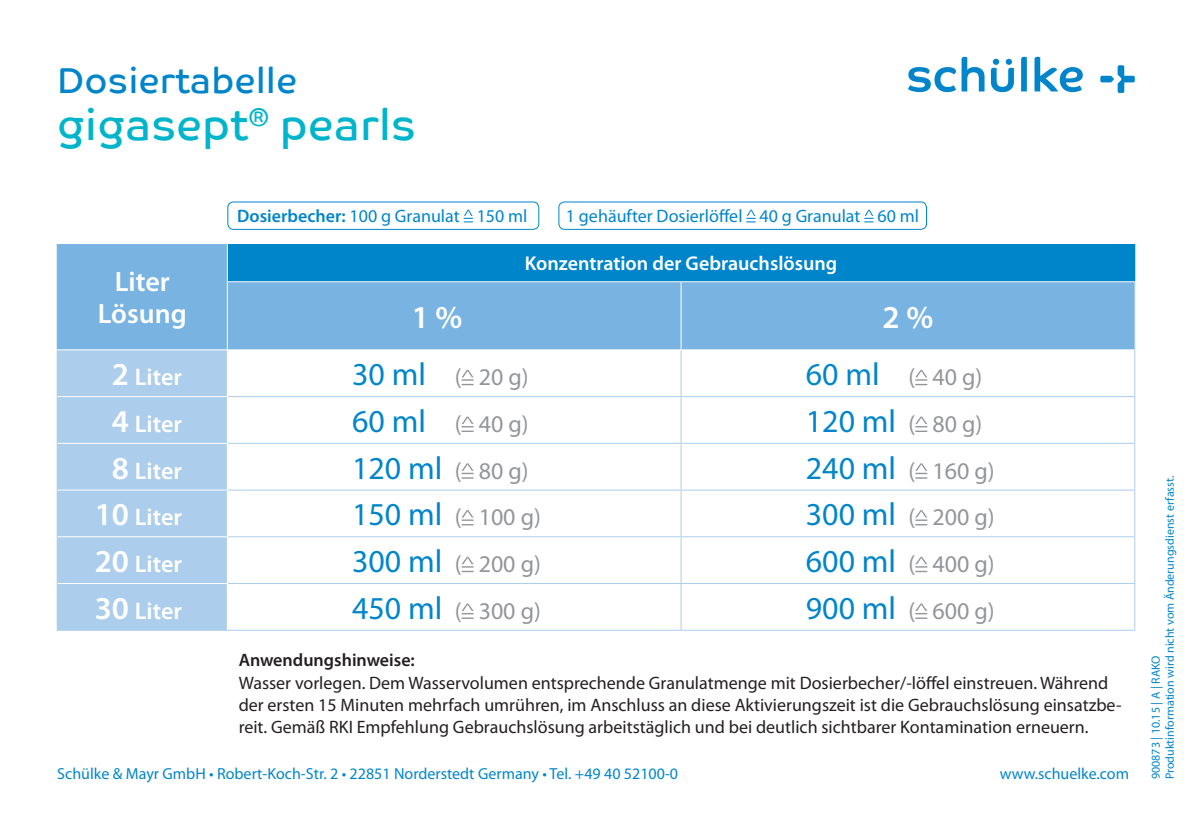
<style>
.page{position:relative;width:1191px;height:840px;background:#fff}
.page>*{position:absolute;margin:0;border:0;box-sizing:border-box;transform-origin:0 0}
.t1{font:44px "Co Text";color:#00b5cb}
.t2{font:36px "Co Text";color:#0085cb}
.t3{font:32px "Myriad Pro";color:#0085cb}
.t4{font:600 32px "Myriad Pro";color:#fff}
.t5{font:600 28px/32px "Myriad Pro";color:#fff;text-align:center}
.t6{font:24px "Myriad Pro";color:#939598}
.t7{font:600 24px "Myriad Pro";color:#fff}
.t8{font:600 20px "Myriad Pro";color:#fff}
.t9{font:18px/22px "Myriad Pro";color:#231f20}
.t10{font:18px "Myriad Pro";color:#0085cb}
.t11{font:600 18px "Myriad Pro";color:#231f20}
.t12{font:16px "Myriad Pro";color:#0085cb}
.t13{font:12px/14px "Myriad Pro";color:#0085cb}
.s1{font-weight:600}
.s2{font-size:32px}
.s3{font-size:32px;color:#0085cb}
.s4{font-size:24px;color:#939598}
</style>
<div class="page">
<div style="left:58px;top:244px;width:1076px;height:105px;background:#78b3e1"></div>
<div style="left:227px;top:244px;width:907px;height:37px;background:#0085cb"></div>
<div style="left:58px;top:350px;width:169px;height:279px;background:#accdeb"></div>
<hr style="left:227px;top:244px;width:1px;height:37px;background:#fff">
<hr style="left:227px;top:281px;width:454px;height:1px;background:#fff">
<hr style="left:227px;top:282px;width:1px;height:67px;background:#fff">
<hr style="left:681px;top:281px;width:454px;height:1px;background:#fff">
<hr style="left:680px;top:282px;width:1px;height:67px;background:#fff">
<hr style="left:1134px;top:282px;width:1px;height:67px;background:#accdeb">
<hr style="left:57px;top:350px;width:1px;height:46px;background:#accdeb">
<hr style="left:680px;top:350px;width:1px;height:46px;background:#accdeb">
<hr style="left:57px;top:396px;width:1px;height:47px;background:#accdeb">
<hr style="left:228px;top:396px;width:453px;height:1px;background:#accdeb">
<hr style="left:681px;top:396px;width:454px;height:1px;background:#accdeb">
<hr style="left:680px;top:397px;width:1px;height:45px;background:#accdeb">
<hr style="left:57px;top:443px;width:1px;height:47px;background:#accdeb">
<hr style="left:228px;top:442px;width:453px;height:1px;background:#accdeb">
<hr style="left:681px;top:442px;width:454px;height:1px;background:#accdeb">
<hr style="left:680px;top:443px;width:1px;height:46px;background:#accdeb">
<hr style="left:57px;top:490px;width:1px;height:46px;background:#accdeb">
<hr style="left:228px;top:489px;width:453px;height:1px;background:#accdeb">
<hr style="left:681px;top:489px;width:454px;height:1px;background:#accdeb">
<hr style="left:680px;top:490px;width:1px;height:46px;background:#accdeb">
<hr style="left:57px;top:536px;width:1px;height:47px;background:#accdeb">
<hr style="left:228px;top:536px;width:453px;height:1px;background:#accdeb">
<hr style="left:681px;top:536px;width:454px;height:1px;background:#accdeb">
<hr style="left:680px;top:537px;width:1px;height:45px;background:#accdeb">
<hr style="left:57px;top:583px;width:1px;height:46px;background:#accdeb">
<hr style="left:228px;top:582px;width:453px;height:1px;background:#accdeb">
<hr style="left:681px;top:582px;width:454px;height:1px;background:#accdeb">
<hr style="left:680px;top:583px;width:1px;height:46px;background:#accdeb">
<hr style="left:57px;top:629px;width:170px;height:1px;background:#accdeb">
<hr style="left:227px;top:629px;width:454px;height:1px;background:#accdeb">
<hr style="left:681px;top:629px;width:454px;height:1px;background:#accdeb">
<hr style="left:58px;top:396px;width:170px;height:1px;background:#fff">
<hr style="left:58px;top:442px;width:170px;height:1px;background:#fff">
<hr style="left:58px;top:489px;width:170px;height:1px;background:#fff">
<hr style="left:58px;top:536px;width:170px;height:1px;background:#fff">
<hr style="left:58px;top:582px;width:170px;height:1px;background:#fff">
<hr style="left:1134px;top:244px;width:1px;height:37px;background:#0085cb">
<hr style="left:57px;top:244px;width:1px;height:37px;background:#78b3e1">
<hr style="left:57px;top:281px;width:1px;height:68px;background:#78b3e1">
<hr style="left:1134px;top:349px;width:1px;height:47px;background:#accdeb">
<hr style="left:1134px;top:397px;width:1px;height:45px;background:#accdeb">
<hr style="left:1134px;top:443px;width:1px;height:46px;background:#accdeb">
<hr style="left:1134px;top:490px;width:1px;height:46px;background:#accdeb">
<hr style="left:1134px;top:537px;width:1px;height:45px;background:#accdeb">
<hr style="left:1134px;top:583px;width:1px;height:46px;background:#accdeb">
<svg style="left:991px;top:59px;width:23px;height:33px"></svg>
<svg style="left:908px;top:57px;width:76px;height:35px"></svg>
<svg style="left:1021px;top:57px;width:5px;height:34px"></svg>
<svg style="left:1034px;top:57px;width:48px;height:35px"></svg>
<svg style="left:1100px;top:65px;width:34px;height:28px"></svg>
<svg style="left:463px;top:209px;width:10px;height:13px"></svg>
<div style="left:227px;top:201px;width:312px;height:29px;border:1px solid #0085cb;border-radius:6px"></div>
<svg style="left:746px;top:209px;width:9px;height:13px"></svg>
<svg style="left:864px;top:209px;width:9px;height:13px"></svg>
<div style="left:558px;top:201px;width:369px;height:29px;border:1px solid #0085cb;border-radius:6px"></div>
<svg style="left:461px;top:369px;width:12px;height:16px"></svg>
<svg style="left:915px;top:369px;width:12px;height:16px"></svg>
<svg style="left:461px;top:416px;width:12px;height:16px"></svg>
<svg style="left:915px;top:416px;width:12px;height:16px"></svg>
<svg style="left:461px;top:463px;width:12px;height:15px"></svg>
<svg style="left:915px;top:463px;width:12px;height:15px"></svg>
<svg style="left:461px;top:510px;width:12px;height:15px"></svg>
<svg style="left:915px;top:510px;width:12px;height:15px"></svg>
<svg style="left:461px;top:556px;width:12px;height:16px"></svg>
<svg style="left:915px;top:556px;width:12px;height:16px"></svg>
<svg style="left:461px;top:603px;width:12px;height:15px"></svg>
<svg style="left:915px;top:603px;width:12px;height:15px"></svg>
<p class="t2" style="left:57px;top:59px;width:242px">Dosiertabelle</p>
<p class="t1" style="left:57px;top:99px;width:360px">gigasept<sup>®</sup> pearls</p>
<p class="t5" style="left:98px;top:265px;width:90px">Liter<br>Lösung</p>
<p class="t10" style="left:237px;top:205px;width:292px"><span class="s1">Dosierbecher:</span> 100 g Granulat 150 ml</p>
<p class="t10" style="left:566px;top:205px;width:355px">1 gehäufter Dosierlöffel 40 g Granulat 60 ml</p>
<p class="t8" style="left:524px;top:251px;width:314px">Konzentration der Gebrauchslösung</p>
<p class="t4" style="left:412px;top:296px;width:52px">1%</p>
<p class="t4" style="left:882px;top:296px;width:52px">2%</p>
<p class="t7" style="left:112px;top:361px;width:72px"><span class="s2">2</span> Liter</p>
<p class="t6" style="left:352px;top:362px;width:178px"><span class="s3">30 ml</span> ( 20 g)</p>
<p class="t6" style="left:806px;top:362px;width:178px"><span class="s3">60 ml</span> ( 40 g)</p>
<p class="t7" style="left:112px;top:408px;width:72px"><span class="s2">4</span> Liter</p>
<p class="t6" style="left:352px;top:409px;width:178px"><span class="s3">60 ml</span> ( 40 g)</p>
<p class="t3" style="left:806px;top:401px;width:178px">120 ml <span class="s4">( 80 g)</span></p>
<p class="t7" style="left:112px;top:455px;width:72px"><span class="s2">8</span> Liter</p>
<p class="t3" style="left:352px;top:448px;width:178px">120 ml <span class="s4">( 80 g)</span></p>
<p class="t6" style="left:806px;top:455px;width:190px"><span class="s3">240 ml</span> ( 160 g)</p>
<p class="t7" style="left:95px;top:502px;width:89px"><span class="s2">10</span> Liter</p>
<p class="t6" style="left:352px;top:502px;width:190px"><span class="s3">150 ml</span> ( 100 g)</p>
<p class="t6" style="left:806px;top:502px;width:190px"><span class="s3">300 ml</span> ( 200 g)</p>
<p class="t7" style="left:95px;top:548px;width:89px"><span class="s2">20</span> Liter</p>
<p class="t6" style="left:352px;top:549px;width:190px"><span class="s3">300 ml</span> ( 200 g)</p>
<p class="t6" style="left:806px;top:549px;width:190px"><span class="s3">600 ml</span> ( 400 g)</p>
<p class="t7" style="left:95px;top:595px;width:89px"><span class="s2">30</span> Liter</p>
<p class="t6" style="left:352px;top:595px;width:190px"><span class="s3">450 ml</span> ( 300 g)</p>
<p class="t6" style="left:806px;top:595px;width:190px"><span class="s3">900 ml</span> ( 600 g)</p>
<p class="t11" style="left:239px;top:648px;width:178px">Anwendungshinweise:</p>
<p class="t9" style="left:239px;top:670px;width:884px">Wasser vorlegen. Dem Wasservolumen entsprechende Granulatmenge mit Dosierbecher/-löffel einstreuen. Während der ersten 15 Minuten mehrfach umrühren, im Anschluss an diese Aktivierungszeit ist die Gebrauchslösung einsatzbe&shy;reit. Gemäß RKI Empfehlung Gebrauchslösung arbeitstäglich und bei deutlich sichtbarer Kontamination erneuern.</p>
<p class="t12" style="left:57px;top:763px;width:622px">Schülke &amp; Mayr GmbH • Robert-Koch-Str. 2 • 22851 Norderstedt Germany • Tel. +49 40 52100-0</p>
<p class="t12" style="left:999px;top:763px;width:131px">www.schuelke.com</p>
<p class="t13" style="left:1148px;top:778px;width:305px;rotate:-90deg">900873 | 10.15 | A | RAKO<br>Produktinformation wird nicht vom Änderungsdienst erfasst.</p>
</div>
